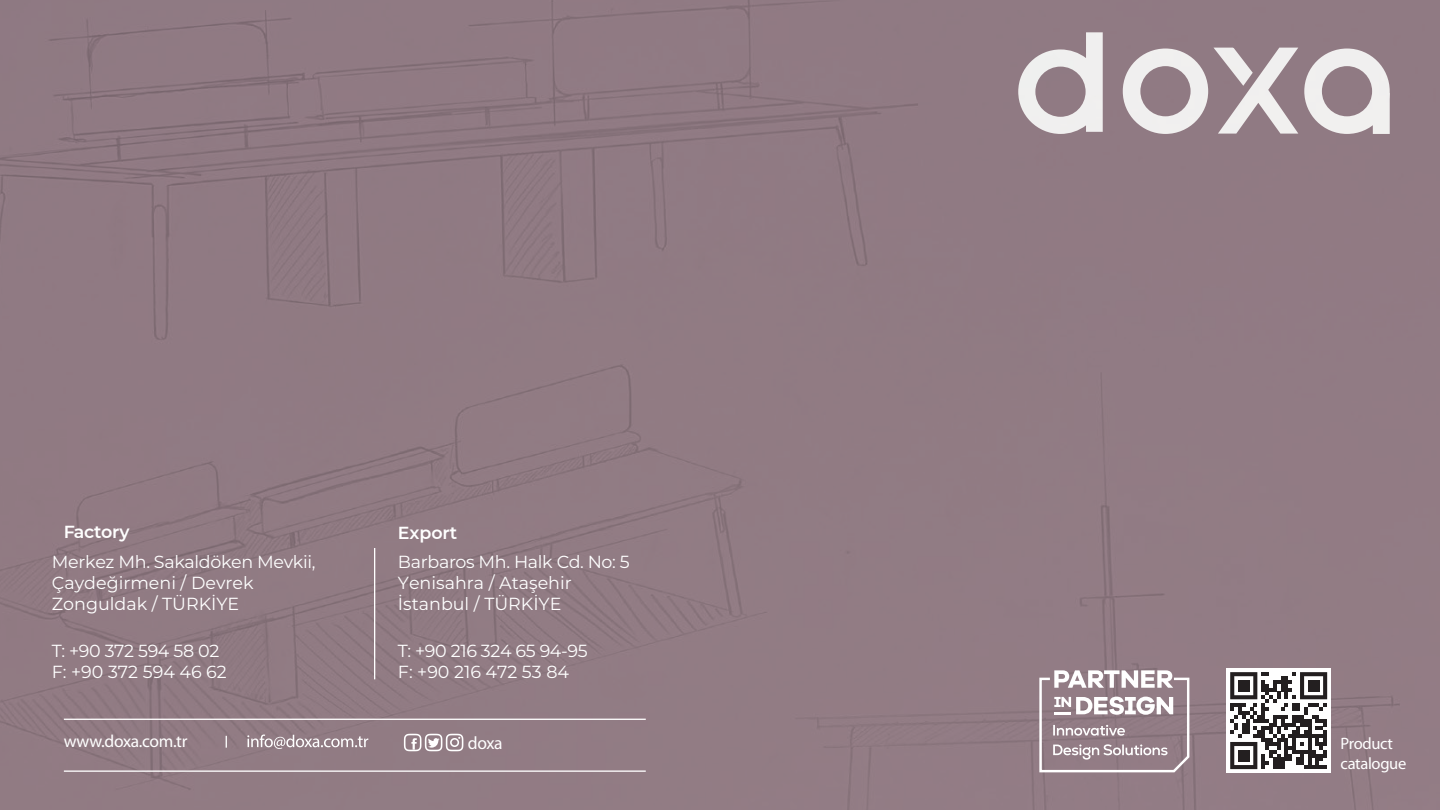
<style>
.page{position:relative;width:1440px;height:810px;background:#917b83}
.page>*{position:absolute;margin:0;border:0;box-sizing:border-box;transform-origin:0 0}
.t1{font:18px "Myriad Pro";color:#fff}
.t2{font:17.48px/21px "Montserrat";color:#fff}
.t3{font:17.48px/21px "Montserrat";letter-spacing:-.02em;color:#fff}
.t4{font:17.48px "Myriad Pro";letter-spacing:-.02em;color:#fff}
.t5{font:600 17.4px "Montserrat";letter-spacing:-.005em;color:#fff}
.t6{font:16.5px/19.8px "Myriad Pro";letter-spacing:-.02em;color:#fff}
</style>
<div class="page">
<hr style="left:374px;top:548px;width:1px;height:131px;background:#fff">
<svg style="left:226px;top:736px;width:1px;height:12px"></svg>
<hr style="left:64px;top:719px;width:582px;height:1px;background:#fff">
<hr style="left:64px;top:770px;width:582px;height:2px;background:#fff">
<svg style="left:247px;top:735px;width:121px;height:14px;background:#ab9ba1"></svg>
<svg style="left:404px;top:734px;width:59px;height:17px"></svg>
<div style="left:1226px;top:668px;width:105px;height:105px;background:#fff"></div>
<svg style="left:1230px;top:672px;width:97px;height:97px"></svg>
<div style="left:1238px;top:750px;width:12px;height:11px;background:#231f20"></div>
<svg style="left:1038px;top:670px;width:153px;height:104px"></svg>
<p class="t5" style="left:64px;top:520px;width:67px">Factory</p>
<p class="t5" style="left:398px;top:520px;width:61px">Export</p>
<p class="t2" style="left:398px;top:551px;width:233px">Barbaros Mh. Halk Cd. No: 5<br>Yenisahra / Ataşehir<br>İstanbul / TÜRKİYE</p>
<p class="t3" style="left:398px;top:639px;width:191px">T: +90 216 324 65 94-95<br>F: +90 216 472 53 84</p>
<p class="t2" style="left:52px;top:551px;width:265px">Merkez Mh. Sakaldöken Mevkii,<br>Çaydeğirmeni / Devrek<br>Zonguldak / TÜRKİYE</p>
<p class="t2" style="left:52px;top:639px;width:176px">T: +90 372 594 58 02<br>F: +90 372 594 46 62</p>
<p class="t4" style="left:64px;top:730px;width:125px">www.doxa.com.tr</p>
<p class="t1" style="left:468px;top:732px;width:36px">doxa</p>
<p class="t6" style="left:1341px;top:733px;width:67px">Product catalogue</p>
</div>
